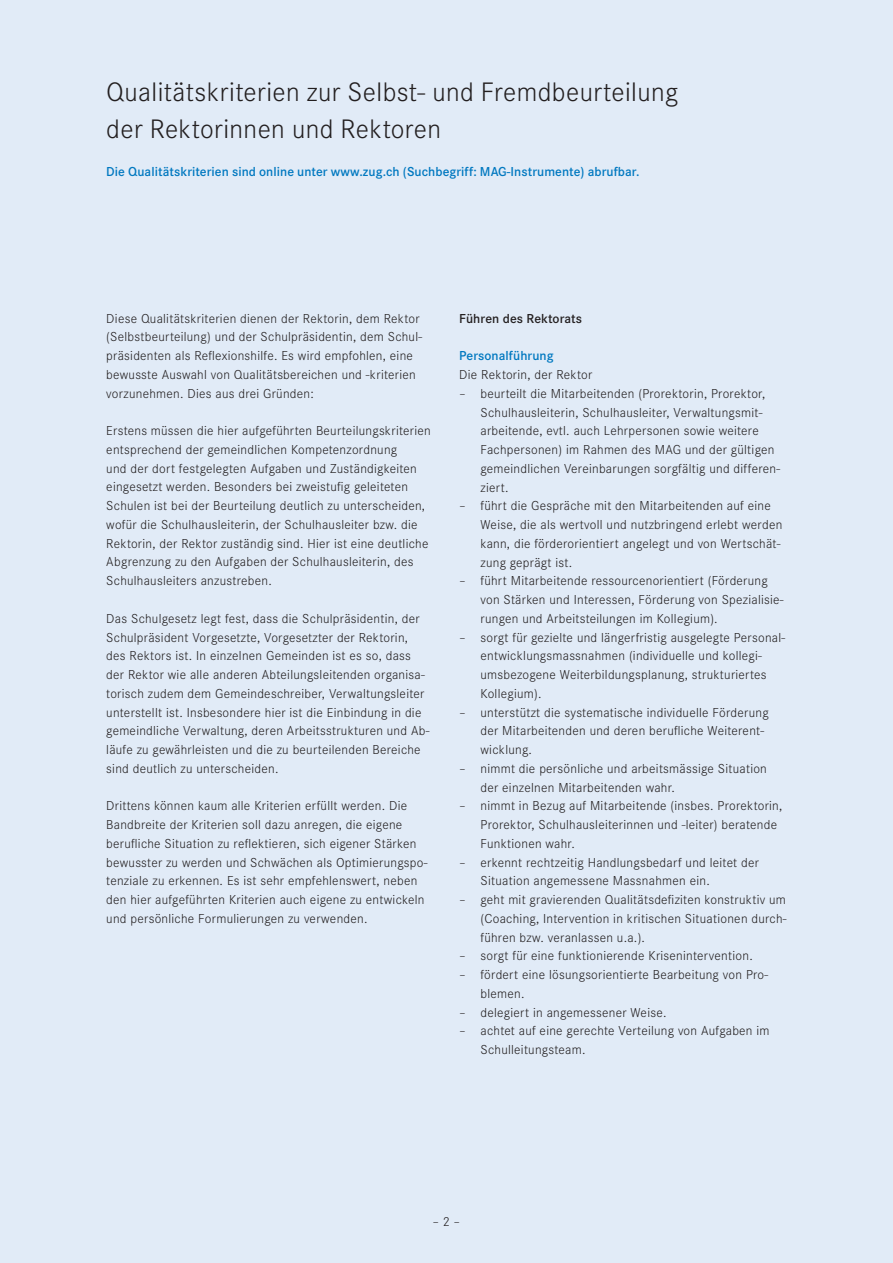
<style>
.page{position:relative;width:893px;height:1263px;background:#e1ebf7}
.page>*{position:absolute;margin:0;border:0;box-sizing:border-box;transform-origin:0 0}
.t1{font:300 27.75px/37.5px "Corporate S";letter-spacing:.015em;color:#231f20}
.t2{font:300 13.5px/18.8px "Corporate S";letter-spacing:.02em;color:#231f20}
.t3{font:600 13.5px "Corporate S";letter-spacing:.005em;color:#0078c0}
.t4{font:600 13.5px "Corporate S";letter-spacing:.005em;color:#231f20}
</style>
<div class="page">
<h1 class="t1" style="left:106px;top:73px;width:573px">Qualitätskriterien zur Selbst- und Fremdbeurteilung der Rektorinnen und Rektoren</h1>
<p class="t3" style="left:106px;top:164px;width:535px">Die Qualitätskriterien sind online unter www.zug.ch (Suchbegriff: MAG-Instrumente) abrufbar.</p>
<p class="t2" style="left:106px;top:309px;width:317px">Diese Qualitätskriterien dienen der Rektorin, dem Rektor (Selbstbeurteilung) und der Schulpräsidentin, dem Schul&shy;präsidenten als Reflexionshilfe. Es wird empfohlen, eine bewusste Auswahl von Qualitätsbereichen und -kriterien vorzunehmen. Dies aus drei Gründen:</p>
<p class="t2" style="left:106px;top:421px;width:326px">Erstens müssen die hier aufgeführten Beurteilungskriterien entsprechend der gemeindlichen Kompetenzordnung<br>und der dort festgelegten Aufgaben und Zuständigkeiten eingesetzt werden. Besonders bei zweistufig geleiteten Schulen ist bei der Beurteilung deutlich zu unterscheiden, wofür die Schulhausleiterin, der Schulhausleiter bzw. die Rektorin, der Rektor zuständig sind. Hier ist eine deutliche Abgrenzung zu den Aufgaben der Schulhausleiterin, des Schulhausleiters anzustreben.</p>
<p class="t2" style="left:106px;top:609px;width:325px">Das Schulgesetz legt fest, dass die Schulpräsidentin, der Schulpräsident Vorgesetzte, Vorgesetzter der Rektorin, des Rektors ist. In einzelnen Gemeinden ist es so, dass der Rektor wie alle anderen Abteilungsleitenden organisa&shy;torisch zudem dem Gemeindeschreiber, Verwaltungsleiter unterstellt ist. Insbesondere hier ist die Einbindung in die gemeindliche Verwaltung, deren Arbeitsstrukturen und Ab&shy;läufe zu gewährleisten und die zu beurteilenden Bereiche sind deutlich zu unterscheiden.</p>
<p class="t2" style="left:106px;top:796px;width:323px">Drittens können kaum alle Kriterien erfüllt werden. Die Bandbreite der Kriterien soll dazu anregen, die eigene berufliche Situation zu reflektieren, sich eigener Stärken bewusster zu werden und Schwächen als Optimierungspo&shy;tenziale zu erkennen. Es ist sehr empfehlenswert, neben den hier aufgeführten Kriterien auch eigene zu entwickeln und persönliche Formulierungen zu verwenden.</p>
<p class="t4" style="left:459px;top:310px;width:124px">Führen des Rektorats</p>
<p class="t3" style="left:459px;top:348px;width:96px">Personalführung</p>
<p class="t2" style="left:459px;top:365px;width:134px">Die Rektorin, der Rektor</p>
<p class="t2" style="left:480px;top:384px;width:301px;text-indent:-21px">– beurteilt die Mitarbeitenden (Prorektorin, Prorektor, Schulhausleiterin, Schulhausleiter, Verwaltungsmit&shy;arbeitende, evtl. auch Lehrpersonen sowie weitere Fachpersonen) im Rahmen des MAG und der gültigen gemeindlichen Vereinbarungen sorgfältig und differen&shy;ziert.</p>
<p class="t2" style="left:480px;top:497px;width:303px;text-indent:-21px">– führt die Gespräche mit den Mitarbeitenden auf eine Weise, die als wertvoll und nutzbringend erlebt werden kann, die förderorientiert angelegt und von Wertschät&shy;zung geprägt ist.</p>
<p class="t2" style="left:480px;top:572px;width:305px;text-indent:-21px">– führt Mitarbeitende ressourcenorientiert (Förderung von Stärken und Interessen, Förderung von Spezialisie&shy;rungen und Arbeitsteilungen im Kollegium).</p>
<p class="t2" style="left:480px;top:628px;width:306px;text-indent:-21px">– sorgt für gezielte und längerfristig ausgelegte Personal&shy;entwicklungsmassnahmen (individuelle und kollegi&shy;umsbezogene Weiterbildungsplanung, strukturiertes Kollegium).</p>
<p class="t2" style="left:480px;top:703px;width:290px;text-indent:-21px">– unterstützt die systematische individuelle Förderung der Mitarbeitenden und deren berufliche Weiterent&shy;wicklung.</p>
<p class="t2" style="left:480px;top:759px;width:288px;text-indent:-21px">– nimmt die persönliche und arbeitsmässige Situation der einzelnen Mitarbeitenden wahr.</p>
<p class="t2" style="left:480px;top:797px;width:303px;text-indent:-21px">– nimmt in Bezug auf Mitarbeitende (insbes. Prorektorin,<br>Prorektor, Schulhausleiterinnen und -leiter) beratende<br>Funktionen wahr.</p>
<p class="t2" style="left:480px;top:853px;width:280px;text-indent:-21px">– erkennt rechtzeitig Handlungsbedarf und leitet der<br>Situation angemessene Massnahmen ein.</p>
<p class="t2" style="left:480px;top:890px;width:308px;text-align:justify;text-indent:-21px">– geht mit gravierenden Qualitätsdefiziten konstruktiv um (Coaching, Intervention in kritischen Situationen durch&shy;führen bzw. veranlassen u.a.).</p>
<p class="t2" style="left:459px;top:947px;width:295px">– sorgt für eine funktionierende Krisenintervention.</p>
<p class="t2" style="left:480px;top:965px;width:289px;text-indent:-21px">– fördert eine lösungsorientierte Bearbeitung von Pro&shy;blemen.</p>
<p class="t2" style="left:459px;top:1003px;width:209px">– delegiert in angemessener Weise.</p>
<p class="t2" style="left:480px;top:1022px;width:291px;text-indent:-21px">– achtet auf eine gerechte Verteilung von Aufgaben im<br>Schulleitungsteam.</p>
<p class="t2" style="left:433px;top:1212px;width:29px">– 2 –</p>
</div>
